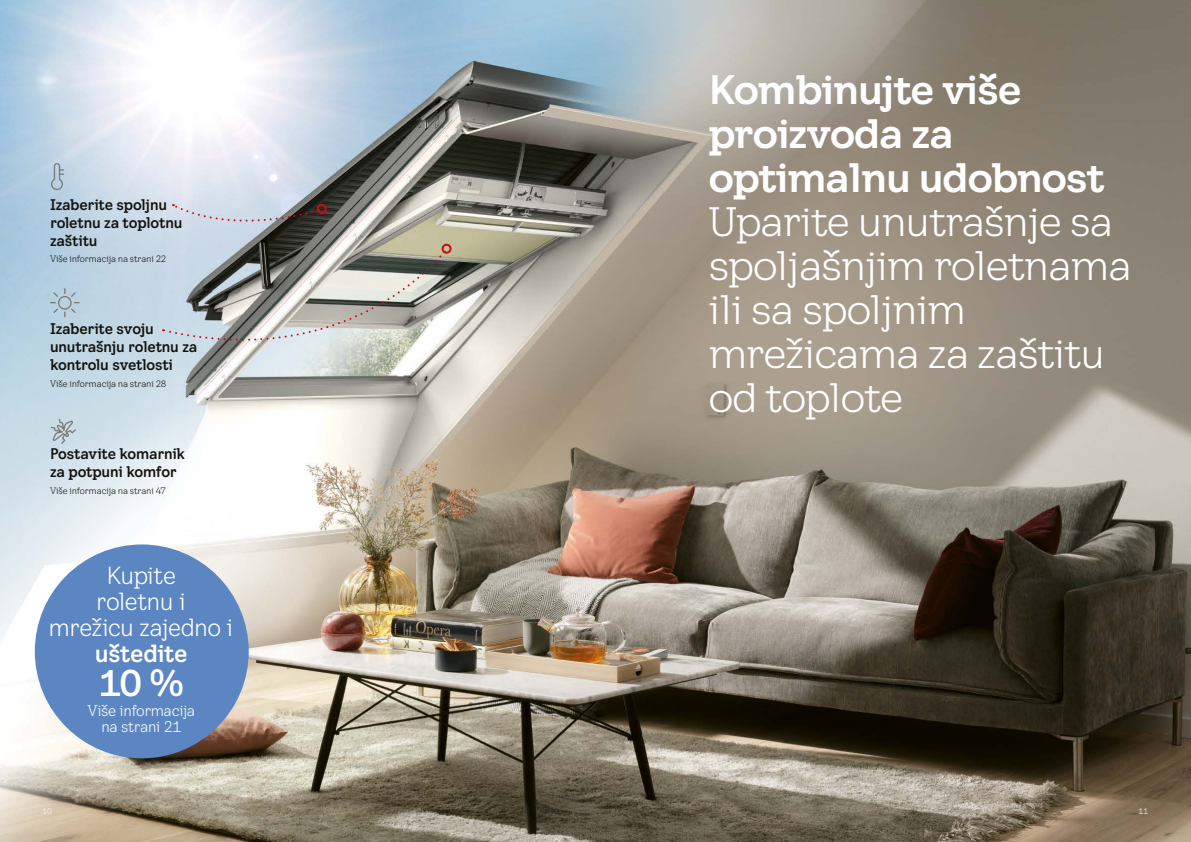
<style>
.page{position:relative;width:1191px;height:842px;background:#fff}
.page>*{position:absolute;margin:0;border:0;box-sizing:border-box;transform-origin:0 0}
.t1{font:40px/44px "VELUX Transform Headline";letter-spacing:-.025em;color:#fff}
.t2{font:700 40px/44px "VELUX Transform Headline";letter-spacing:-.025em;color:#fff}
.t3{font:700 36px "VELUX Transform";color:#fff}
.t4{font:24.1px/25.7px "VELUX Transform";letter-spacing:-.035em;color:#fff;text-align:center}
.t5{font:700 24.1px "VELUX Transform";letter-spacing:-.02em;color:#fff}
.t6{font:700 15px/18px "VELUX Transform";letter-spacing:-.025em;color:#12120d}
.t7{font:15px/16.5px "VELUX Transform";letter-spacing:-.035em;color:#fff;text-align:center}
.t8{font:9px "VELUX Transform";letter-spacing:-.02em;color:#12120d}
.t9{font:8px "VELUX Transform";color:#fff}
</style>
<div class="page">
<img style="left:0;top:0;width:1191px;height:842px">
<svg style="left:51px;top:163px;width:13px;height:27px"></svg>
<svg style="left:50px;top:288px;width:30px;height:29px"></svg>
<svg style="left:51px;top:419px;width:25px;height:25px"></svg>
<svg style="left:173px;top:202px;width:154px;height:29px;background:#a6a9b1"></svg>
<svg style="left:163px;top:242px;width:289px;height:126px;background:#b1b4b1"></svg>
<div style="left:35px;top:544px;width:214px;height:214px;background:#5b86c2;border-radius:50%"></div>
<p class="t6" style="left:50px;top:195px;width:134px">Izaberite spoljnu roletnu za toplotnu zaštitu</p>
<p class="t8" style="left:50px;top:254px;width:118px">Više informacija na strani 22</p>
<p class="t6" style="left:50px;top:320px;width:149px">Izaberite svoju unutrašnju roletnu za kontrolu svetlosti</p>
<p class="t8" style="left:50px;top:378px;width:118px">Više informacija na strani 28</p>
<p class="t6" style="left:50px;top:444px;width:137px">Postavite komarnik za potpuni komfor</p>
<p class="t8" style="left:50px;top:485px;width:118px">Više informacija na strani 47</p>
<h3 class="t4" style="left:48px;top:562px;width:187px">Kupite<br>roletnu i<br>mrežicu zajedno i</h3>
<h3 class="t5" style="left:95px;top:638px;width:94px">uštedite</h3>
<h2 class="t3" style="left:99px;top:661px;width:86px">10 %</h2>
<p class="t7" style="left:87px;top:702px;width:109px">Više informacija na strani 21</p>
<h1 class="t2" style="left:709px;top:67px;width:397px">Kombinujte više proizvoda za optimalnu udobnost</h1>
<h1 class="t1" style="left:709px;top:199px;width:425px">Uparite unutrašnje sa spoljašnjim roletnama ili sa spoljnim mrežicama za zaštitu od toplote</h1>
<p class="t9" style="left:43px;top:806px;width:11px">10</p>
<p class="t9" style="left:1138px;top:806px;width:11px">11</p>
</div>
